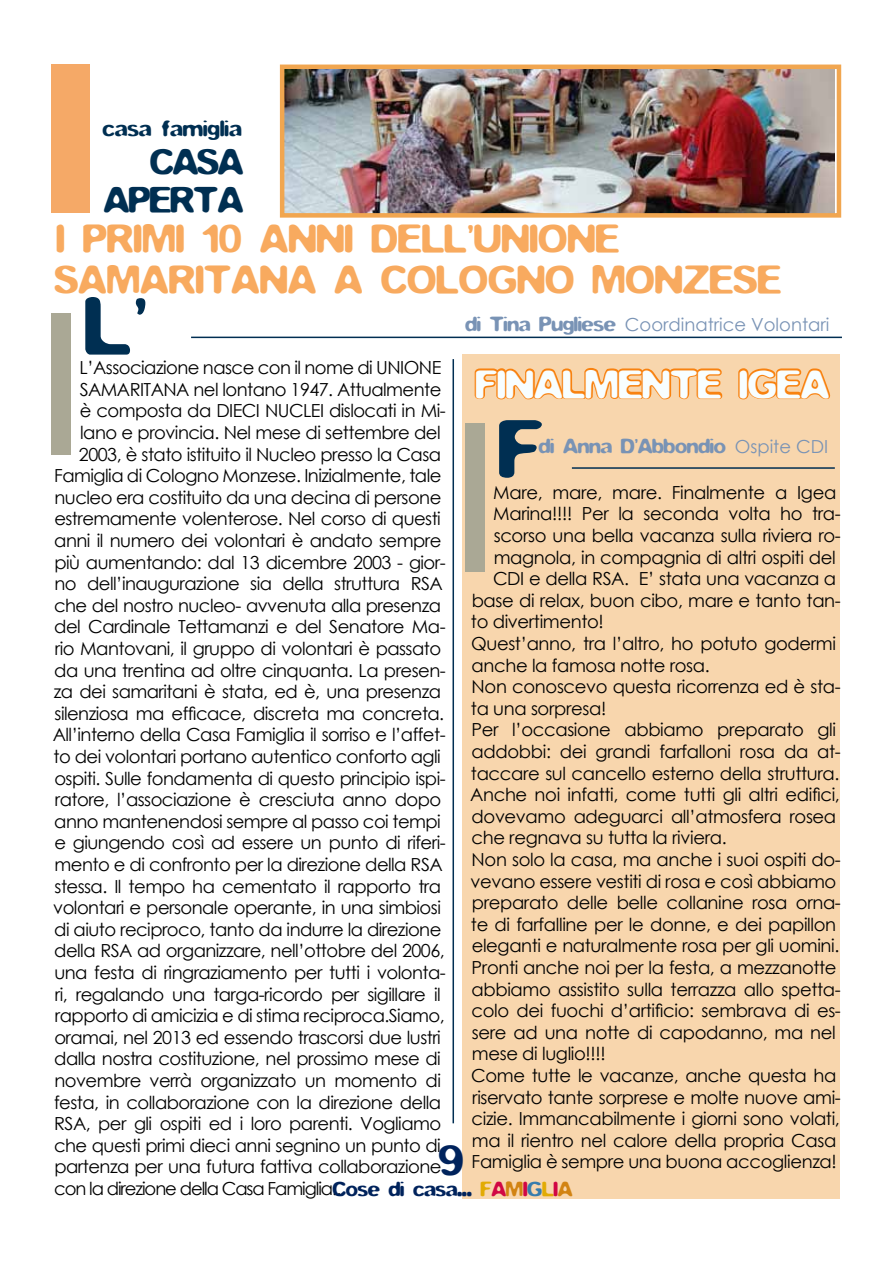
<style>
.page{position:relative;width:893px;height:1263px;background:#fff}
.page>*{position:absolute;margin:0;border:0;box-sizing:border-box;transform-origin:0 0}
.t1{font:72px "F Stop";color:#002f52}
.t2{font:37.5px "F Stop";color:#00235c}
.t3{font:34.5px/41.4px "F Stop";letter-spacing:.02em;color:#f8aa5f}
.t4{font:34.5px "F Stop";letter-spacing:.02em;color:#f8feff}
.t5{font:31.5px/37.8px "F Stop";letter-spacing:-.01em;color:#002f52;text-align:right}
.t6{font:19.5px "F Stop";letter-spacing:.02em;color:#002f52}
.t7{font:18px "Century Gothic";letter-spacing:-.03em;color:#000}
.t8{font:18px "Century Gothic";color:#7993b5}
.t9{font:18px "Century Gothic";letter-spacing:-.06em;color:#000}
.t10{font:18px "F Stop";color:#7993b5}
.t11{font:18px "F Stop";color:#00235c}
.s1{font-family:"F Stop"}
.s2{font-family:"Century Gothic"}
.s3{color:#e2ab04}
.s4{color:#d10744}
.s5{color:#d28312}
.s6{color:#387dad}
</style>
<div class="page">
<img style="left:285px;top:70px;width:550px;height:143px">
<div style="left:280px;top:65px;width:561px;height:153px;border:4px solid #f1a650"></div>
<div style="left:51px;top:313px;width:20px;height:141px;background:#aaa895"></div>
<hr style="left:191px;top:337px;width:651px;height:1px;background:#002e52">
<hr style="left:452px;top:359px;width:2px;height:764px;background:#002e52">
<div style="left:51px;top:64px;width:38px;height:149px;background:#f5a967"></div>
<div style="left:463px;top:354px;width:377px;height:845px;background:#f8d6ad"></div>
<svg style="left:474px;top:368px;width:249px;height:32px"></svg>
<svg style="left:738px;top:368px;width:93px;height:32px"></svg>
<div style="left:465px;top:423px;width:20px;height:149px;background:#aaa895"></div>
<hr style="left:572px;top:467px;width:263px;height:2px;background:#002e52">
<p class="t6" style="left:103px;top:120px;width:141px">casa famiglia</p>
<h3 class="t5" style="left:104px;top:146px;width:141px">CASA<br>APERTA</h3>
<h3 class="t3" style="left:55px;top:221px;width:728px">I PRIMI 10 ANNI DELL'UNIONE<br>SAMARITANA A COLOGNO MONZESE</h3>
<h1 class="t1" style="left:85px;top:296px;width:63px">L'</h1>
<p class="t8" style="left:466px;top:312px;width:365px"><span class="s1">di Tina Pugliese</span> Coordinatrice Volontari</p>
<p class="t7" style="left:80px;top:355px;width:363px">L’Associazione nasce con il nome di UNIONE</p>
<p class="t7" style="left:80px;top:377px;width:363px">SAMARITANA nel lontano 1947. Attualmente</p>
<p class="t7" style="left:80px;top:398px;width:367px">è composta da DIECI NUCLEI dislocati in Mi-</p>
<p class="t7" style="left:80px;top:420px;width:362px">lano e provincia. Nel mese di settembre del</p>
<p class="t7" style="left:79px;top:441px;width:364px">2003, è stato istituito il Nucleo presso la Casa</p>
<p class="t7" style="left:54px;top:463px;width:389px">Famiglia di Cologno Monzese. Inizialmente, tale</p>
<p class="t7" style="left:54px;top:485px;width:388px">nucleo era costituito da una decina di persone</p>
<p class="t7" style="left:54px;top:506px;width:388px">estremamente volenterose. Nel corso di questi</p>
<p class="t7" style="left:54px;top:528px;width:389px">anni il numero dei volontari è andato sempre</p>
<p class="t7" style="left:54px;top:549px;width:393px">più aumentando: dal 13 dicembre 2003 - gior-</p>
<p class="t7" style="left:54px;top:571px;width:390px">no dell’inaugurazione sia della struttura RSA</p>
<p class="t7" style="left:54px;top:593px;width:388px">che del nostro nucleo- avvenuta alla presenza</p>
<p class="t7" style="left:54px;top:614px;width:393px">del Cardinale Tettamanzi e del Senatore Ma-</p>
<p class="t7" style="left:55px;top:636px;width:388px">rio Mantovani, il gruppo di volontari è passato</p>
<p class="t7" style="left:54px;top:657px;width:393px">da una trentina ad oltre cinquanta. La presen-</p>
<p class="t7" style="left:54px;top:679px;width:389px">za dei samaritani è stata, ed è, una presenza</p>
<p class="t7" style="left:55px;top:701px;width:391px">silenziosa ma efficace, discreta ma concreta.</p>
<p class="t7" style="left:53px;top:722px;width:394px">All’interno della Casa Famiglia il sorriso e l’affet-</p>
<p class="t7" style="left:54px;top:744px;width:389px">to dei volontari portano autentico conforto agli</p>
<p class="t7" style="left:54px;top:765px;width:393px">ospiti. Sulle fondamenta di questo principio ispi-</p>
<p class="t7" style="left:55px;top:787px;width:388px">ratore, l’associazione è cresciuta anno dopo</p>
<p class="t7" style="left:54px;top:809px;width:388px">anno mantenendosi sempre al passo coi tempi</p>
<p class="t7" style="left:54px;top:830px;width:393px">e giungendo così ad essere un punto di riferi-</p>
<p class="t7" style="left:55px;top:852px;width:390px">mento e di confronto per la direzione della RSA</p>
<p class="t7" style="left:55px;top:873px;width:388px">stessa. Il tempo ha cementato il rapporto tra</p>
<p class="t7" style="left:53px;top:895px;width:389px">volontari e personale operante, in una simbiosi</p>
<p class="t7" style="left:54px;top:917px;width:389px">di aiuto reciproco, tanto da indurre la direzione</p>
<p class="t7" style="left:54px;top:938px;width:392px">della RSA ad organizzare, nell’ottobre del 2006,</p>
<p class="t7" style="left:54px;top:960px;width:393px">una festa di ringraziamento per tutti i volonta-</p>
<p class="t7" style="left:55px;top:981px;width:387px">ri, regalando una targa-ricordo per sigillare il</p>
<p class="t7" style="left:55px;top:1003px;width:391px">rapporto di amicizia e di stima reciproca.Siamo,</p>
<p class="t7" style="left:54px;top:1025px;width:388px">oramai, nel 2013 ed essendo trascorsi due lustri</p>
<p class="t7" style="left:54px;top:1046px;width:388px">dalla nostra costituzione, nel prossimo mese di</p>
<p class="t7" style="left:55px;top:1068px;width:388px">novembre verrà organizzato un momento di</p>
<p class="t7" style="left:54px;top:1089px;width:388px">festa, in collaborazione con la direzione della</p>
<p class="t7" style="left:54px;top:1111px;width:388px">RSA, per gli ospiti ed i loro parenti. Vogliamo</p>
<p class="t7" style="left:54px;top:1133px;width:388px">che questi primi dieci anni segnino un punto di</p>
<p class="t7" style="left:54px;top:1154px;width:388px">partenza per una futura fattiva collaborazione</p>
<p class="t9" style="left:54px;top:1176px;width:289px">con la direzione della Casa Famiglia..</p>
<h3 class="t4" style="left:476px;top:369px;width:355px">FINALMENTE IGEA</h3>
<h1 class="t1" style="left:499px;top:419px;width:45px">F</h1>
<p class="t10" style="left:539px;top:438px;width:291px">di Anna D'Abbondio <span class="s2">Ospite CDI</span></p>
<p class="t7" style="left:493px;top:480px;width:345px">Mare, mare, mare. Finalmente a Igea</p>
<p class="t7" style="left:493px;top:501px;width:349px">Marina!!!! Per la seconda volta ho tra-</p>
<p class="t7" style="left:494px;top:523px;width:349px">scorso una bella vacanza sulla riviera ro-</p>
<p class="t7" style="left:494px;top:544px;width:344px">magnola, in compagnia di altri ospiti del</p>
<p class="t7" style="left:493px;top:566px;width:345px">CDI e della RSA. E’ stata una vacanza a</p>
<p class="t7" style="left:472px;top:588px;width:371px">base di relax, buon cibo, mare e tanto tan-</p>
<p class="t7" style="left:471px;top:609px;width:134px">to divertimento!</p>
<p class="t7" style="left:471px;top:631px;width:366px">Quest’anno, tra l’altro, ho potuto godermi</p>
<p class="t7" style="left:472px;top:652px;width:240px">anche la famosa notte rosa.</p>
<p class="t7" style="left:472px;top:674px;width:371px">Non conoscevo questa ricorrenza ed è sta-</p>
<p class="t7" style="left:471px;top:696px;width:137px">ta una sorpresa!</p>
<p class="t7" style="left:472px;top:717px;width:366px">Per l’occasione abbiamo preparato gli</p>
<p class="t7" style="left:472px;top:739px;width:371px">addobbi: dei grandi farfalloni rosa da at-</p>
<p class="t7" style="left:471px;top:760px;width:370px">taccare sul cancello esterno della struttura.</p>
<p class="t7" style="left:470px;top:782px;width:371px">Anche noi infatti, come tutti gli altri edifici,</p>
<p class="t7" style="left:472px;top:804px;width:366px">dovevamo adeguarci all’atmosfera rosea</p>
<p class="t7" style="left:471px;top:825px;width:257px">che regnava su tutta la riviera.</p>
<p class="t7" style="left:472px;top:847px;width:371px">Non solo la casa, ma anche i suoi ospiti do-</p>
<p class="t7" style="left:471px;top:868px;width:367px">vevano essere vestiti di rosa e così abbiamo</p>
<p class="t7" style="left:472px;top:890px;width:371px">preparato delle belle collanine rosa orna-</p>
<p class="t7" style="left:471px;top:912px;width:367px">te di farfalline per le donne, e dei papillon</p>
<p class="t7" style="left:472px;top:933px;width:369px">eleganti e naturalmente rosa per gli uomini.</p>
<p class="t7" style="left:472px;top:955px;width:366px">Pronti anche noi per la festa, a mezzanotte</p>
<p class="t7" style="left:472px;top:976px;width:371px">abbiamo assistito sulla terrazza allo spetta-</p>
<p class="t7" style="left:471px;top:998px;width:371px">colo dei fuochi d’artificio: sembrava di es-</p>
<p class="t7" style="left:472px;top:1020px;width:365px">sere ad una notte di capodanno, ma nel</p>
<p class="t7" style="left:472px;top:1041px;width:135px">mese di luglio!!!!</p>
<p class="t7" style="left:471px;top:1063px;width:367px">Come tutte le vacanze, anche questa ha</p>
<p class="t7" style="left:472px;top:1084px;width:370px">riservato tante sorprese e molte nuove ami-</p>
<p class="t7" style="left:471px;top:1106px;width:370px">cizie. Immancabilmente i giorni sono volati,</p>
<p class="t7" style="left:472px;top:1128px;width:366px">ma il rientro nel calore della propria Casa</p>
<p class="t7" style="left:472px;top:1149px;width:367px">Famiglia è sempre una buona accoglienza!</p>
<h2 class="t2" style="left:439px;top:1144px;width:26px">9</h2>
<p class="t11" style="left:333px;top:1182px;width:241px">Cose di casa... <span class="s3">F</span><span class="s4">A</span><span class="s5">M</span><span class="s4">I</span><span class="s6">G</span><span class="s3">L</span><span class="s4">I</span><span class="s5">A</span></p>
</div>
